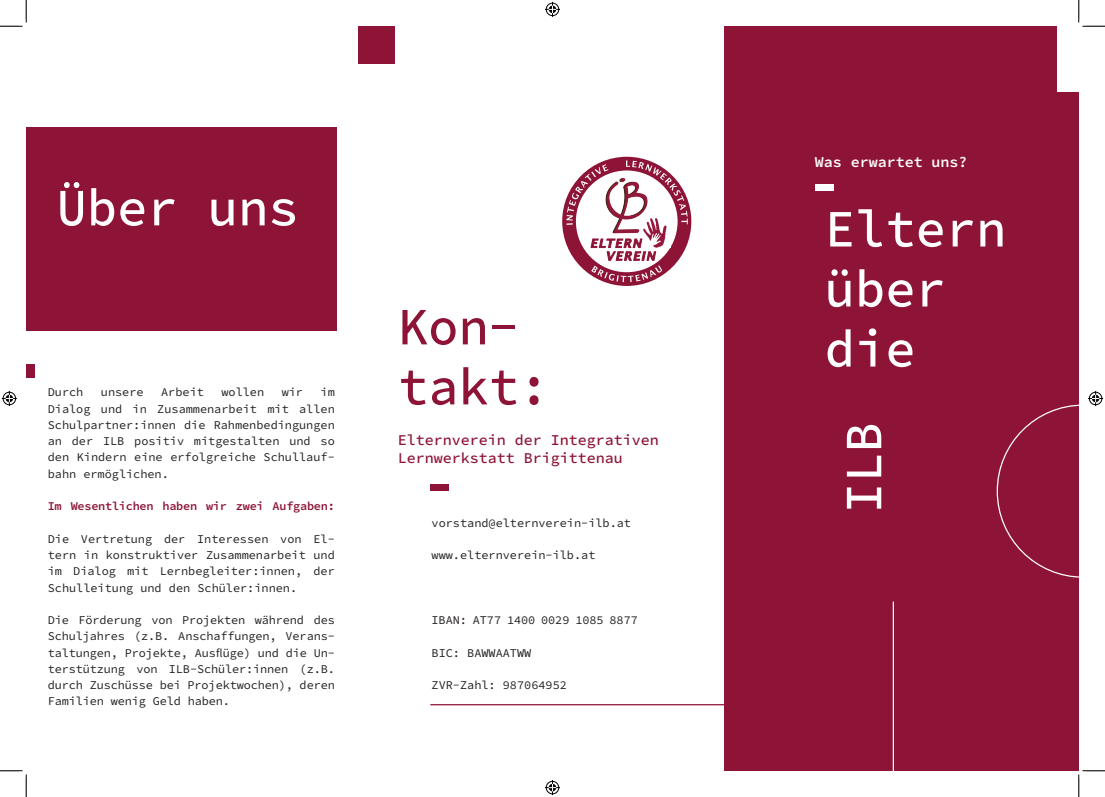
<style>
.page{position:relative;width:1105px;height:797px;background:#fff}
.page>*{position:absolute;margin:0;border:0;box-sizing:border-box;transform-origin:0 0}
.Seitentitel{font:500 52.5px/60px "Source Code Pro";color:#fff;scale:.96 1}
.Seitentitel-2{font:500 52.5px/60px "Source Code Pro";color:#8e1437;scale:.96 1}
.Unterüberschrift{font:500 15px/18px "Source Code Pro";color:#8e1437}
.Unterüberschrift-2{font:600 15px "Source Code Pro";color:#fff}
.Seitentext{font:11.88px/16.2px "Source Code Pro";color:#231f20;text-align:justify}
.Seitentext-2{font:600 11.88px "Source Code Pro";letter-spacing:-.02em;color:#8e1437}
</style>
<div class="page">
<div style="left:724px;top:26px;width:355px;height:744px;background:#8e1437"></div>
<div style="left:1057px;top:26px;width:22px;height:66px;background:#fff"></div>
<div style="left:358px;top:26px;width:37px;height:37px;background:#8e1437"></div>
<div style="left:562px;top:157px;width:129px;height:129px;background:#8e1437;border-radius:50%"></div>
<svg style="left:566px;top:164px;width:42px;height:61px"></svg>
<svg style="left:626px;top:160px;width:62px;height:64px"></svg>
<div style="left:576px;top:170px;width:102px;height:102px;background:#fff;border-radius:50%"></div>
<img style="left:602px;top:175px;width:48px;height:59px">
<img style="left:641px;top:218px;width:26px;height:28px">
<svg style="left:591px;top:239px;width:71px;height:43px"></svg>
<hr style="left:893px;top:601px;width:1px;height:169px;background:#fff">
<svg style="left:997px;top:404px;width:82px;height:174px"></svg>
<div style="left:815px;top:184px;width:19px;height:7px;background:#fff"></div>
<div style="left:430px;top:485px;width:19px;height:6px;background:#8e1437"></div>
<div style="left:26px;top:364px;width:9px;height:13px;background:#8e1437"></div>
<hr style="left:430px;top:704px;width:309px;height:1px;background:#8e1437">
<div style="left:26px;top:128px;width:311px;height:203px;background:#8e1437"></div>
<svg style="left:0;top:0;width:27px;height:27px"></svg>
<svg style="left:0;top:770px;width:27px;height:27px"></svg>
<svg style="left:1078px;top:0;width:27px;height:27px"></svg>
<svg style="left:1078px;top:770px;width:27px;height:27px"></svg>
<svg style="left:545px;top:2px;width:15px;height:15px"></svg>
<svg style="left:545px;top:780px;width:15px;height:15px"></svg>
<svg style="left:2px;top:391px;width:15px;height:15px"></svg>
<svg style="left:1088px;top:391px;width:15px;height:15px"></svg>
<p class="Seitentitel" style="left:57px;top:179px;width:253px">Über uns</p>
<p class="Seitentext" style="left:48px;top:385px;width:289px;text-indent:273px">im Dialog und in Zusammenarbeit mit allen Schulpartner:innen die Rahmenbedingungen an der ILB positiv mitgestalten und so den Kindern eine erfolgreiche Schullauf&shy;bahn ermöglichen.</p>
<p class="Seitentext-2" style="left:48px;top:497px;width:289px">Im Wesentlichen haben wir zwei Aufgaben:</p>
<p class="Seitentext" style="left:48px;top:531px;width:289px">Die Vertretung der Interessen von El&shy;tern in konstruktiver Zusammenarbeit und im Dialog mit Lernbegleiter:innen, der Schulleitung und den Schüler:innen.</p>
<p class="Seitentext" style="left:48px;top:612px;width:289px">Die Förderung von Projekten während des Schuljahres (z.B. Anschaffungen, Verans&shy;taltungen, Projekte, Ausflüge) und die Un&shy;terstützung von ILB-Schüler:innen (z.B. durch Zuschüsse bei Projektwochen), deren Familien wenig Geld haben.</p>
<p class="Seitentext" style="left:48px;top:385px;width:37px">Durch</p>
<p class="Seitentext" style="left:101px;top:385px;width:44px">unsere</p>
<p class="Seitentext" style="left:161px;top:385px;width:44px">Arbeit</p>
<p class="Seitentext" style="left:221px;top:385px;width:44px">wollen</p>
<p class="Seitentext" style="left:282px;top:385px;width:23px">wir</p>
<p class="Seitentitel-2" style="left:398px;top:298px;width:159px">Kon&shy;takt:</p>
<p class="Unterüberschrift" style="left:398px;top:431px;width:263px">Elternverein der Integrativen<br>Lernwerkstatt Brigittenau</p>
<p class="Seitentext" style="left:432px;top:515px;width:201px">vorstand@elternverein-ilb.at</p>
<p class="Seitentext" style="left:432px;top:547px;width:165px">www.elternverein-ilb.at</p>
<p class="Seitentext" style="left:432px;top:612px;width:208px">IBAN: AT77 1400 0029 1085 8877</p>
<p class="Seitentext" style="left:432px;top:645px;width:101px">BIC: BAWWAATWW</p>
<p class="Seitentext" style="left:432px;top:677px;width:137px">ZVR-Zahl: 987064952</p>
<p class="Unterüberschrift-2" style="left:815px;top:151px;width:154px">Was erwartet uns?</p>
<p class="Seitentitel" style="left:825px;top:200px;width:190px">Eltern über die</p>
<p class="Seitentitel" style="left:835px;top:513px;width:96px;rotate:-90deg">ILB</p>
</div>
